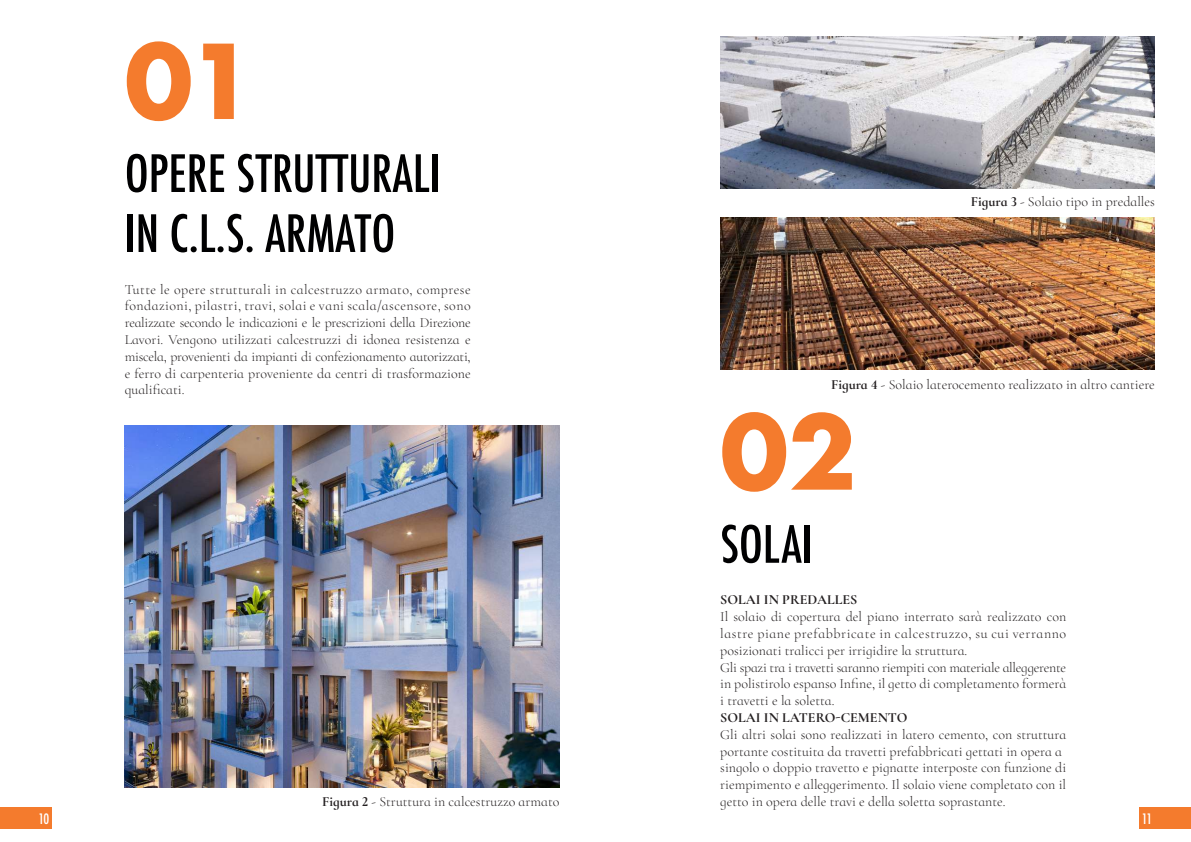
<style>
.page{position:relative;width:1191px;height:842px;background:#fff}
.page>*{position:absolute;margin:0;border:0;box-sizing:border-box;transform-origin:0 0}
.t1{font:700 100px "Futura";color:#f47b2d}
.t2{font:500 condensed 50px/60px "Futura";color:#000001}
.t3{font:300 14px/16.8px "Cormorant Infant";color:#231f20}
.t4{font:700 14px "Cormorant Infant";color:#231f20}
.t5{font:500 condensed 14px "Futura";color:#fff}
.s1{font-weight:700}
</style>
<div class="page">
<div style="left:1139px;top:807px;width:52px;height:22px;background:#f47b2d"></div>
<div style="left:0;top:807px;width:52px;height:22px;background:#f47b2d"></div>
<img style="left:125px;top:425px;width:434px;height:362px">
<img style="left:720px;top:218px;width:435px;height:152px">
<img style="left:720px;top:36px;width:435px;height:152px">
<h1 class="t1" style="left:125px;top:9px;width:132px">01</h1>
<h2 class="t2" style="left:125px;top:144px;width:317px">OPERE STRUTTURALI<br>IN C.L.S. ARMATO</h2>
<p class="t3" style="left:125px;top:281px;width:347px;text-align:justify">Tutte le opere strutturali in calcestruzzo armato, comprese fondazioni, pilastri, travi, solai e vani scala/ascensore, sono realizzate secondo le indicazioni e le prescrizioni della Direzione Lavori. Vengono utilizzati calcestruzzi di idonea resistenza e miscela, provenienti da impianti di confezionamento autorizzati, e ferro di carpenteria proveniente da centri di trasformazione qualificati.</p>
<p class="t3" style="left:322px;top:793px;width:239px"><span class="s1">Figura 2</span> - Struttura in calcestruzzo armato</p>
<p class="t3" style="left:971px;top:193px;width:186px"><span class="s1">Figura 3</span> - Solaio tipo in predalles</p>
<p class="t3" style="left:831px;top:376px;width:325px"><span class="s1">Figura 4</span> - Solaio laterocemento realizzato in altro cantiere</p>
<h1 class="t1" style="left:720px;top:380px;width:137px">02</h1>
<h2 class="t2" style="left:720px;top:514px;width:94px">SOLAI</h2>
<p class="t4" style="left:720px;top:591px;width:139px">SOLAI IN PREDALLES</p>
<p class="t3" style="left:720px;top:608px;width:347px">Il solaio di copertura del piano interrato sarà realizzato con lastre piane prefabbricate in calcestruzzo, su cui verranno posizionati tralicci per irrigidire la struttura.<br>Gli spazi tra i travetti saranno riempiti con materiale alleggerente in polistirolo espanso Infine, il getto di completamento formerà i travetti e la soletta.</p>
<p class="t4" style="left:720px;top:709px;width:189px">SOLAI IN LATERO-CEMENTO</p>
<p class="t3" style="left:720px;top:726px;width:347px">Gli altri solai sono realizzati in latero cemento, con struttura portante costituita da travetti prefabbricati gettati in opera a singolo o doppio travetto e pignatte interposte con funzione di riempimento e alleggerimento. Il solaio viene completato con il getto in opera delle travi e della soletta soprastante.</p>
<p class="t5" style="left:38px;top:809px;width:12px">10</p>
<p class="t5" style="left:1142px;top:809px;width:12px">11</p>
</div>
